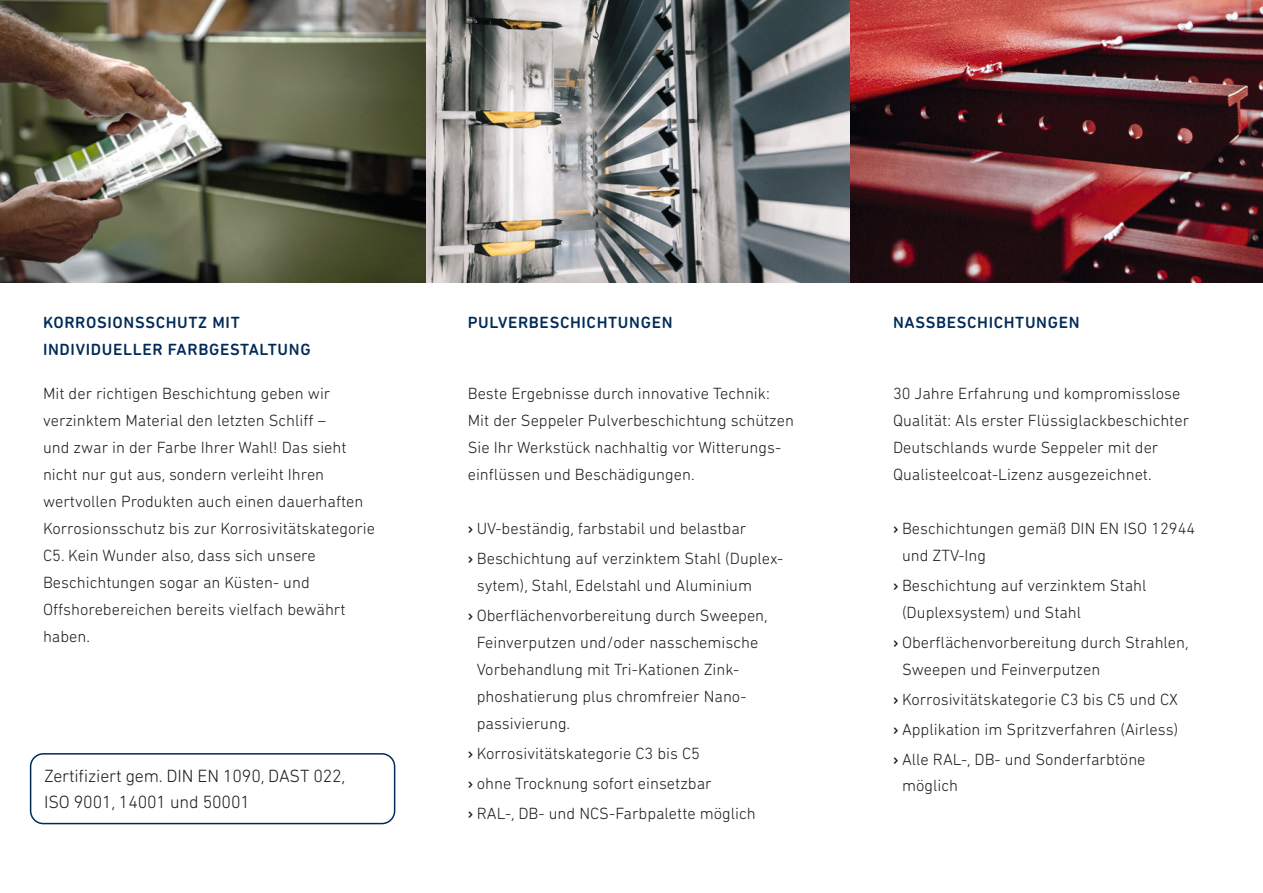
<style>
.page{position:relative;width:1263px;height:893px;background:#fff}
.page>*{position:absolute;margin:0;border:0;box-sizing:border-box;transform-origin:0 0}
.t1{font:300 18px/25.5px "DIN Next Rounded LT Pro";letter-spacing:-.01em;color:#201e1c}
.t2{font:300 16.5px/27px "DIN Next Rounded LT Pro";color:#201e1c}
.t3{font:500 16.5px/27px "DIN Next Rounded LT Pro";letter-spacing:.04em;color:#002b58}
.s1{font-weight:500}
</style>
<div class="page">
<img style="left:426px;top:0;width:425px;height:283px">
<img style="left:851px;top:0;width:412px;height:283px">
<img style="left:0;top:0;width:426px;height:283px">
<div style="left:30px;top:753px;width:365px;height:71px;border:2px solid #002b58;border-radius:13px"></div>
<p class="t3" style="left:43px;top:309px;width:269px">KORROSIONSSCHUTZ MIT<br>INDIVIDUELLER FARBGESTALTUNG</p>
<p class="t2" style="left:43px;top:379px;width:333px">Mit der richtigen Beschichtung geben wir verzinktem Material den letzten Schliff –<br>und zwar in der Farbe Ihrer Wahl! Das sieht nicht nur gut aus, sondern verleiht Ihren wertvollen Produkten auch einen dauerhaften Korrosionsschutz bis zur Korrosivitätskategorie C5. Kein Wunder also, dass sich unsere Beschichtungen sogar an Küsten- und Offshorebereichen bereits vielfach bewährt haben.</p>
<p class="t1" style="left:44px;top:763px;width:303px">Zertifiziert gem. DIN EN 1090, DAST 022,<br>ISO 9001, 14001 und 50001</p>
<p class="t3" style="left:468px;top:309px;width:206px">PULVERBESCHICHTUNGEN</p>
<p class="t2" style="left:468px;top:379px;width:328px">Beste Ergebnisse durch innovative Technik:<br>Mit der Seppeler Pulverbeschichtung schützen Sie Ihr Werkstück nachhaltig vor Witterungs&shy;einflüssen und Beschädigungen.</p>
<p class="t2" style="left:468px;top:513px;width:317px;line-height:30px"><span class="s1">›</span> UV-beständig, farbstabil und belastbar<br><span class="s1">›</span> Beschichtung auf verzinktem Stahl (Duplex-</p>
<p class="t2" style="left:468px;top:570px;width:301px;line-height:30px;text-align:center">sytem), Stahl, Edelstahl und Aluminium<br><span class="s1">›</span> Oberflächenvorbereitung durch Sweepen,</p>
<p class="t2" style="left:477px;top:628px;width:283px">Feinverputzen und/oder nasschemische Vorbehandlung mit Tri-Kationen Zink&shy;phoshatierung plus chromfreier Nano&shy;passivierung.</p>
<p class="t2" style="left:468px;top:738px;width:289px;line-height:30px"><span class="s1">›</span> Korrosivitätskategorie C3 bis C5<br><span class="s1">›</span> ohne Trocknung sofort einsetzbar<br><span class="s1">›</span> RAL-, DB- und NCS-Farbpalette möglich</p>
<p class="t3" style="left:893px;top:309px;width:188px">NASSBESCHICHTUNGEN</p>
<p class="t2" style="left:893px;top:379px;width:298px">30 Jahre Erfahrung und kompromisslose Qualität: Als erster Flüssiglackbeschichter Deutschlands wurde Seppeler mit der Qualisteelcoat-Lizenz ausgezeichnet.</p>
<p class="t2" style="left:902px;top:514px;width:295px;text-indent:-9px"><span class="s1">›</span> Beschichtungen gemäß DIN EN ISO 12944 und ZTV-Ing</p>
<p class="t2" style="left:902px;top:571px;width:246px;text-indent:-9px"><span class="s1">›</span> Beschichtung auf verzinktem Stahl (Duplexsystem) und Stahl</p>
<p class="t2" style="left:902px;top:628px;width:288px;text-indent:-9px"><span class="s1">›</span> Oberflächenvorbereitung durch Strahlen,<br>Sweepen und Feinverputzen</p>
<p class="t2" style="left:893px;top:684px;width:287px;line-height:30px;text-align:justify"><span class="s1">›</span> Korrosivitätskategorie C3 bis C5 und CX <span class="s1">›</span> Applikation im Spritzverfahren (Airless) <span class="s1">›</span> Alle RAL-, DB- und Sonderfarbtöne</p>
<p class="t2" style="left:902px;top:772px;width:57px">möglich</p>
</div>
